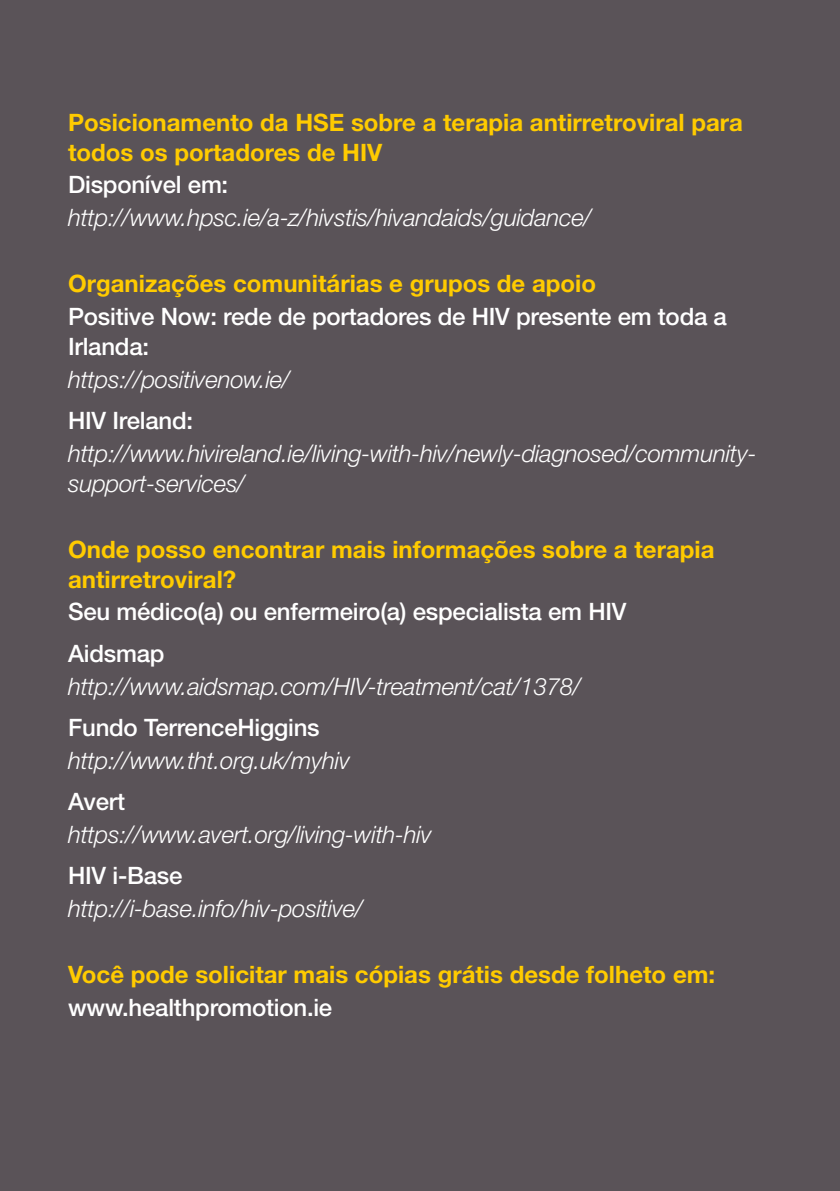
<style>
.page{position:relative;width:840px;height:1191px;background:#fff}
.page>*{position:absolute;margin:0;border:0;box-sizing:border-box;transform-origin:0 0}
.t1{font:italic 300 24px/30px "Helvetica Neue LT Std";letter-spacing:-.01em;color:#fff}
.t2{font:700 24px/30px "Helvetica Neue LT Std";color:#ffcb00}
.t3{font:500 24px/30px "Helvetica Neue LT Std";letter-spacing:-.01em;color:#fff}
</style>
<div class="page">
<div style="left:0;top:0;width:839px;height:1191px;background:#5a5358"></div>
<p class="t2" style="left:68px;top:106px;width:676px">Posicionamento da HSE sobre a terapia antirretroviral para todos os portadores de HIV</p>
<p class="t3" style="left:68px;top:170px;width:162px">Disponível em:</p>
<p class="t1" style="left:68px;top:202px;width:525px">http://www.hpsc.ie/a-z/hivstis/hivandaids/guidance/</p>
<p class="t2" style="left:68px;top:268px;width:529px">Organizações comunitárias e grupos de apoio</p>
<p class="t3" style="left:68px;top:301px;width:660px">Positive Now: rede de portadores de HIV presente em toda a<br>Irlanda:</p>
<p class="t1" style="left:68px;top:364px;width:223px">https://positivenow.ie/</p>
<p class="t3" style="left:68px;top:405px;width:126px">HIV Ireland:</p>
<p class="t1" style="left:68px;top:438px;width:689px">http://www.hivireland.ie/living-with-hiv/newly-diagnosed/community&shy;support-services/</p>
<p class="t2" style="left:68px;top:533px;width:647px">Onde posso encontrar mais informações sobre a terapia antirretroviral?</p>
<p class="t3" style="left:68px;top:596px;width:559px">Seu médico(a) ou enfermeiro(a) especialista em HIV</p>
<p class="t3" style="left:68px;top:638px;width:98px">Aidsmap</p>
<p class="t1" style="left:68px;top:671px;width:514px">http://www.aidsmap.com/HIV-treatment/cat/1378/</p>
<p class="t3" style="left:68px;top:712px;width:253px">Fundo TerrenceHiggins</p>
<p class="t1" style="left:68px;top:745px;width:283px">http://www.tht.org.uk/myhiv</p>
<p class="t3" style="left:68px;top:786px;width:58px">Avert</p>
<p class="t1" style="left:68px;top:819px;width:365px">https://www.avert.org/living-with-hiv</p>
<p class="t3" style="left:68px;top:860px;width:116px">HIV i-Base</p>
<p class="t1" style="left:68px;top:893px;width:296px">http://i-base.info/hiv-positive/</p>
<p class="t2" style="left:68px;top:958px;width:648px">Você pode solicitar mais cópias grátis desde folheto em:</p>
<p class="t3" style="left:68px;top:992px;width:265px">www.healthpromotion.ie</p>
</div>
